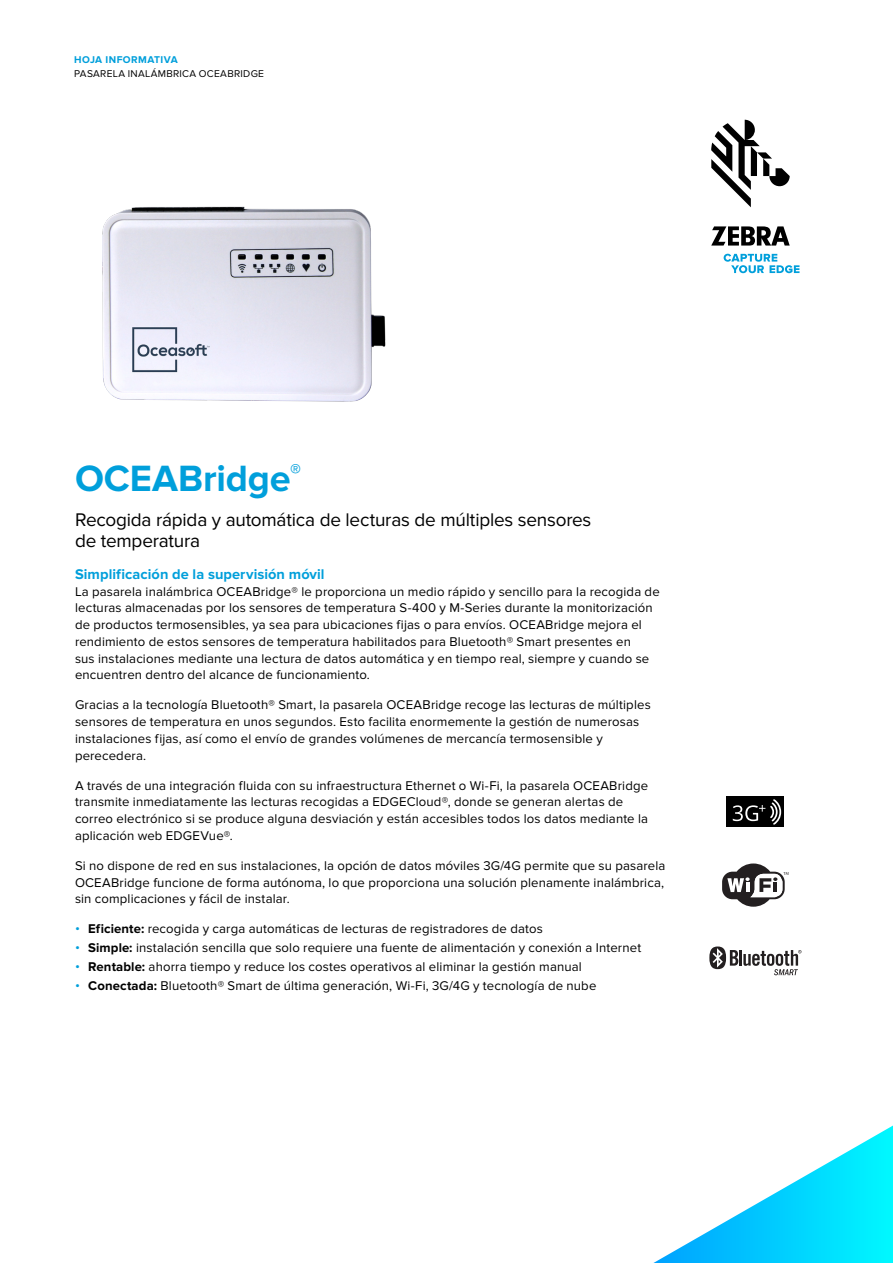
<style>
.page{position:relative;width:893px;height:1263px;background:#fff}
.page>*{position:absolute;margin:0;border:0;box-sizing:border-box;transform-origin:0 0}
.Heading-1-Cover{font:700 37.95px "Proxima Nova";letter-spacing:-.005em;color:#009fdb}
.Subhead-1{font:18.9px/21.1px "Proxima Nova";letter-spacing:-.01em;color:#000}
.Subhead-2{font:700 14.55px "Proxima Nova";letter-spacing:.005em;color:#009fdb}
.Subhead-1-2{font:13.2px/16.8px "Proxima Nova";letter-spacing:.01em;color:#000}
.t1{font:10.2px "Proxima Nova";letter-spacing:.03em;color:#000}
.Collateral_Type{font:700 10.2px "Proxima Nova";letter-spacing:.045em;color:#009fdb}
.s1{font-size:13.8px;color:#009fdb}
.s2{font-weight:700}
</style>
<div class="page">
<div style="left:726px;top:796px;width:58px;height:31px;background:#000"></div>
<svg style="left:733px;top:799px;width:49px;height:26px"></svg>
<svg style="left:709px;top:946px;width:92px;height:29px"></svg>
<svg style="left:722px;top:863px;width:67px;height:44px"></svg>
<svg style="left:653px;top:1125px;width:240px;height:138px"></svg>
<svg style="left:711px;top:120px;width:79px;height:87px"></svg>
<svg style="left:711px;top:226px;width:79px;height:20px"></svg>
<svg style="left:724px;top:254px;width:75px;height:19px"></svg>
<img style="left:102px;top:206px;width:284px;height:196px">
<p class="Collateral_Type" style="left:74px;top:53px;width:105px">HOJA INFORMATIVA</p>
<p class="t1" style="left:74px;top:67px;width:191px">PASARELA INALÁMBRICA OCEABRIDGE</p>
<p class="Heading-1-Cover" style="left:75px;top:457px;width:228px">OCEABridge<sup>®</sup></p>
<p class="Subhead-1" style="left:75px;top:509px;width:518px">Recogida rápida y automática de lecturas de múltiples sensores de temperatura</p>
<p class="Subhead-2" style="left:75px;top:565px;width:251px">Simplificación de la supervisión móvil</p>
<p class="Subhead-1-2" style="left:75px;top:583px;width:586px">La pasarela inalámbrica OCEABridge® le proporciona un medio rápido y sencillo para la recogida de lecturas almacenadas por los sensores de temperatura S-400 y M-Series durante la monitorización de productos termosensibles, ya sea para ubicaciones fijas o para envíos. OCEABridge mejora el rendimiento de estos sensores de temperatura habilitados para Bluetooth® Smart presentes en<br>sus instalaciones mediante una lectura de datos automática y en tiempo real, siempre y cuando se encuentren dentro del alcance de funcionamiento.</p>
<p class="Subhead-1-2" style="left:75px;top:697px;width:577px">Gracias a la tecnología Bluetooth® Smart, la pasarela OCEABridge recoge las lecturas de múltiples sensores de temperatura en unos segundos. Esto facilita enormemente la gestión de numerosas instalaciones fijas, así como el envío de grandes volúmenes de mercancía termosensible y perecedera.</p>
<p class="Subhead-1-2" style="left:75px;top:777px;width:575px">A través de una integración fluida con su infraestructura Ethernet o Wi-Fi, la pasarela OCEABridge transmite inmediatamente las lecturas recogidas a EDGECloud®, donde se generan alertas de correo electrónico si se produce alguna desviación y están accesibles todos los datos mediante la aplicación web EDGEVue®.</p>
<p class="Subhead-1-2" style="left:75px;top:857px;width:592px;text-align:justify">Si no dispone de red en sus instalaciones, la opción de datos móviles 3G/4G permite que su pasarela OCEABridge funcione de forma autónoma, lo que proporciona una solución plenamente inalámbrica, sin complicaciones y fácil de instalar.</p>
<p class="Subhead-1-2" style="left:75px;top:921px;width:469px"><span class="s1">•</span> <span class="s2">Eficiente:</span> recogida y carga automáticas de lecturas de registradores de datos</p>
<p class="Subhead-1-2" style="left:75px;top:940px;width:568px"><span class="s1">•</span> <span class="s2">Simple:</span> instalación sencilla que solo requiere una fuente de alimentación y conexión a Internet</p>
<p class="Subhead-1-2" style="left:75px;top:958px;width:508px"><span class="s1">•</span> <span class="s2">Rentable:</span> ahorra tiempo y reduce los costes operativos al eliminar la gestión manual</p>
<p class="Subhead-1-2" style="left:75px;top:977px;width:523px"><span class="s1">•</span> <span class="s2">Conectada:</span> Bluetooth® Smart de última generación, Wi-Fi, 3G/4G y tecnología de nube</p>
</div>
